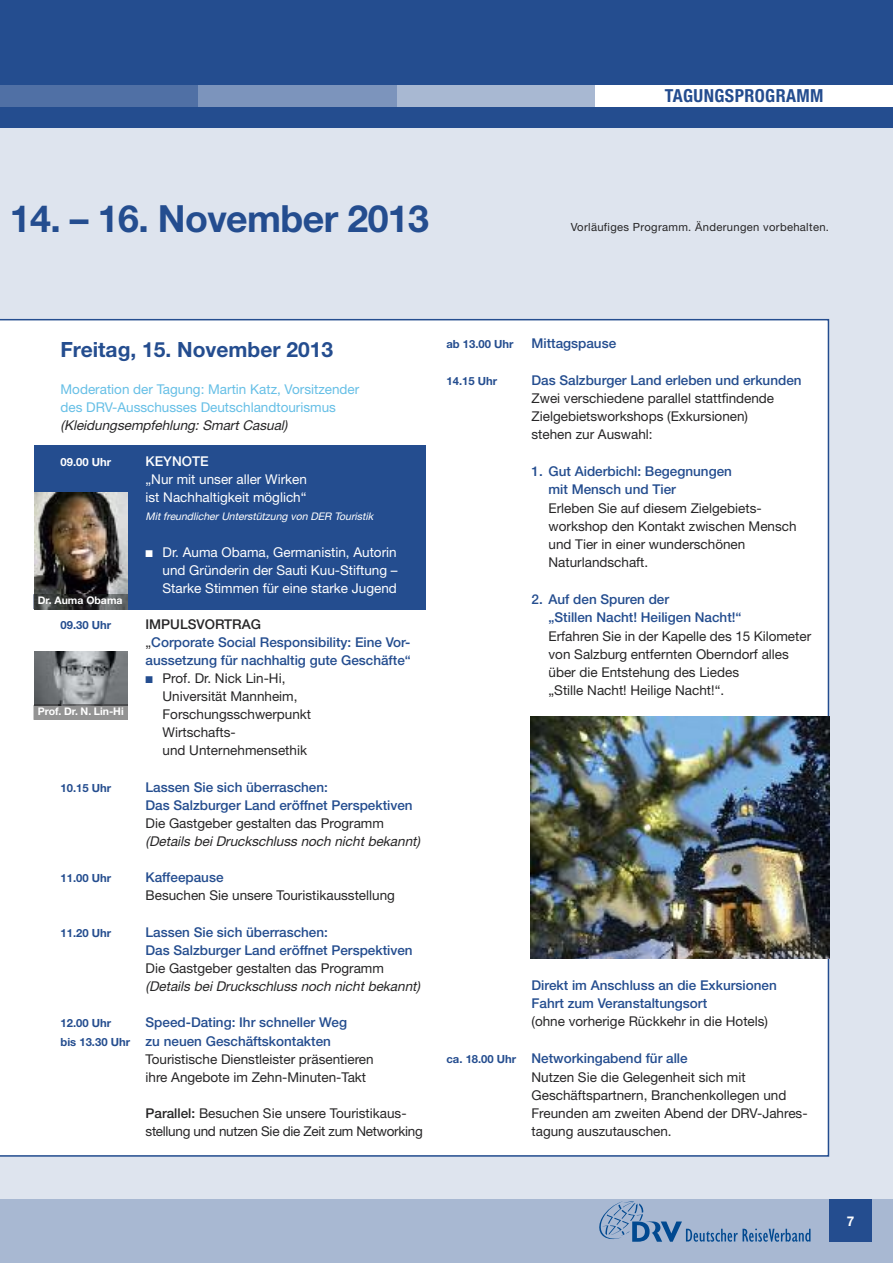
<style>
.page{position:relative;width:893px;height:1263px;background:#dee4ee}
.page>*{position:absolute;margin:0;border:0;box-sizing:border-box;transform-origin:0 0}
.t1{font:700 37.5px "Helvetica Neue";letter-spacing:-.015em;color:#244d8f}
.t2{font:700 21px "Helvetica Neue";color:#244d8f}
.t3{font:700 condensed 18px "Helvetica Neue";letter-spacing:.025em;color:#244d8f}
.t4{font:13.5px/18px "Helvetica Neue";color:#272627}
.t5{font:500 13.5px/18px "Helvetica Neue";color:#244d8f}
.t6{font:13.5px/18px "Helvetica Neue";color:#fff}
.t7{font:italic 13.5px "Helvetica Neue";color:#272627}
.t8{font:13.5px/18px "Helvetica Neue";color:#66bfe6}
.t9{font:13.5px/18px "Helvetica Neue";letter-spacing:-.02em;color:#272627}
.t10{font:500 13.5px "Helvetica Neue";color:#fff}
.t11{font:700 13.5px "Helvetica Neue";color:#fff}
.t12{font:700 11.25px "Helvetica Neue";color:#244d8f}
.t13{font:11.25px "Helvetica Neue";letter-spacing:.03em;color:#272627}
.t14{font:700 11.25px "Helvetica Neue";color:#fff}
.t15{font:italic 10.5px "Helvetica Neue";color:#fff}
.t16{font:700 10.5px "Helvetica Neue";color:#fff}
.s1{color:#272627}
.s2{font-weight:400;color:#272627}
.s3{color:#244d8f}
.s4{font-weight:700;font-size:11.25px}
.s5{font-weight:500}
.s6{font-weight:700;font-size:11.25px;color:#244d8f}
.s7{font-weight:500;color:#244d8f}
</style>
<div class="page">
<div style="left:0;top:0;width:893px;height:128px;background:#244d8f"></div>
<div style="left:0;top:1199px;width:893px;height:64px;background:#a8b8d2"></div>
<div style="left:0;top:85px;width:198px;height:21px;background:#5070a5"></div>
<div style="left:198px;top:85px;width:199px;height:21px;background:#7c94bc"></div>
<div style="left:397px;top:85px;width:198px;height:21px;background:#a8b8d2"></div>
<svg style="left:599px;top:1201px;width:211px;height:41px"></svg>
<div style="left:829px;top:1199px;width:43px;height:43px;background:#244d8f"></div>
<div style="left:595px;top:85px;width:298px;height:21px;background:#fff"></div>
<div style="left:0;top:319px;width:829px;height:838px;background:#fff"></div>
<div style="left:34px;top:445px;width:391px;height:164px;background:#244d8f"></div>
<img style="left:34px;top:652px;width:94px;height:53px">
<div style="left:34px;top:705px;width:94px;height:15px;background:#939393"></div>
<img style="left:34px;top:705px;width:94px;height:1px">
<img style="left:34px;top:492px;width:94px;height:102px">
<img style="left:34px;top:594px;width:94px;height:15px">
<img style="left:531px;top:716px;width:298px;height:243px">
<h1 class="t1" style="left:10px;top:189px;width:421px">14. – 16. November 2013</h1>
<h3 class="t3" style="left:665px;top:89px;width:160px">TAGUNGSPROGRAMM</h3>
<p class="t13" style="left:571px;top:219px;width:260px">Vorläufiges Programm. Änderungen vorbehalten.</p>
<h2 class="t2" style="left:61px;top:333px;width:274px">Freitag, 15. November 2013</h2>
<p class="t8" style="left:61px;top:381px;width:300px">Moderation der Tagung: Martin Katz, Vorsitzender des DRV-Ausschusses Deutschlandtourismus</p>
<p class="t7" style="left:61px;top:420px;width:228px">(Kleidungsempfehlung: Smart Casual)</p>
<p class="t14" style="left:61px;top:453px;width:52px">09.00 Uhr</p>
<p class="t10" style="left:146px;top:457px;width:64px">KEYNOTE</p>
<p class="t6" style="left:146px;top:472px;width:163px">„Nur mit unser aller Wirken ist Nachhaltigkeit möglich“</p>
<p class="t15" style="left:146px;top:513px;width:229px">Mit freundlicher Unterstützung von DER Touristik</p>
<p class="t6" style="left:163px;top:544px;width:237px;text-align:justify;text-indent:-17px">■ Dr. Auma Obama, Germanistin, Autorin und Gründerin der Sauti Kuu-Stiftung – Starke Stimmen für eine starke Jugend</p>
<p class="t12" style="left:61px;top:616px;width:52px">09.30 Uhr</p>
<p class="t5" style="left:146px;top:616px;width:267px"><span class="s1">IMPULSVORTRAG<br></span><span class="s2">„</span>Corporate Social Responsibility: Eine Vor&shy;aussetzung für nachhaltig gute Geschäfte“</p>
<p class="t4" style="left:163px;top:671px;width:150px;text-indent:-17px"><span class="s3">■</span> Prof. Dr. Nick Lin-Hi,<br>Universität Mannheim,<br>Forschungsschwerpunkt<br>Wirtschafts-<br>und Unternehmensethik</p>
<p class="t12" style="left:61px;top:779px;width:52px">10.15 Uhr</p>
<p class="t5" style="left:146px;top:779px;width:269px">Lassen Sie sich überraschen:<br>Das Salzburger Land eröffnet Perspektiven</p>
<p class="t4" style="left:146px;top:815px;width:240px">Die Gastgeber gestalten das Programm</p>
<p class="t7" style="left:146px;top:836px;width:276px">(Details bei Druckschluss noch nicht bekannt)</p>
<p class="t12" style="left:61px;top:870px;width:52px">11.00 Uhr</p>
<p class="t5" style="left:146px;top:870px;width:79px">Kaffeepause</p>
<p class="t4" style="left:146px;top:888px;width:251px">Besuchen Sie unsere Touristikausstellung</p>
<p class="t12" style="left:61px;top:924px;width:52px">11.20 Uhr</p>
<p class="t5" style="left:146px;top:924px;width:269px">Lassen Sie sich überraschen:<br>Das Salzburger Land eröffnet Perspektiven</p>
<p class="t4" style="left:146px;top:960px;width:240px">Die Gastgeber gestalten das Programm</p>
<p class="t7" style="left:146px;top:981px;width:276px">(Details bei Druckschluss noch nicht bekannt)</p>
<p class="t12" style="left:61px;top:1015px;width:52px">12.00 Uhr</p>
<p class="t5" style="left:146px;top:1015px;width:203px">Speed-Dating: Ihr schneller Weg</p>
<p class="t5" style="left:61px;top:1033px;width:272px"><span class="s4">bis 13.30 Uhr</span> zu neuen Geschäftskontakten</p>
<p class="t4" style="left:146px;top:1051px;width:230px">Touristische Dienstleister präsentieren</p>
<p class="t4" style="left:146px;top:1069px;width:222px">ihre Angebote im Zehn-Minuten-Takt</p>
<p class="t9" style="left:146px;top:1105px;width:279px"><span class="s5">Parallel:</span> Besuchen Sie unsere Touristikaus&shy;stellung und nutzen Sie die Zeit zum Networking</p>
<p class="t16" style="left:38px;top:592px;width:86px">Dr. Auma Obama</p>
<p class="t16" style="left:38px;top:703px;width:88px">Prof. Dr. N. Lin-Hi</p>
<p class="t12" style="left:446px;top:335px;width:69px">ab 13.00 Uhr</p>
<p class="t5" style="left:531px;top:335px;width:86px">Mittagspause</p>
<p class="t12" style="left:446px;top:372px;width:52px">14.15 Uhr</p>
<p class="t5" style="left:531px;top:373px;width:272px">Das Salzburger Land erleben und erkunden</p>
<p class="t4" style="left:531px;top:391px;width:244px">Zwei verschiedene parallel stattfindende<br>Zielgebietsworkshops (Exkursionen) stehen zur Auswahl:</p>
<p class="t5" style="left:549px;top:464px;width:185px;text-indent:-17px">1. Gut Aiderbichl: Begegnungen mit Mensch und Tier</p>
<p class="t4" style="left:549px;top:500px;width:250px">Erleben Sie auf diesem Zielgebiets&shy;workshop den Kontakt zwischen Mensch und Tier in einer wunderschönen<br>Naturlandschaft.</p>
<p class="t5" style="left:549px;top:592px;width:194px;text-indent:-17px">2. Auf den Spuren der<br>„Stillen Nacht! Heiligen Nacht!“</p>
<p class="t4" style="left:549px;top:628px;width:264px">Erfahren Sie in der Kapelle des 15 Kilometer von Salzburg entfernten Oberndorf alles über die Entstehung des Liedes<br>„Stille Nacht! Heilige Nacht!“.</p>
<p class="t5" style="left:531px;top:978px;width:247px">Direkt im Anschluss an die Exkursionen<br>Fahrt zum Veranstaltungsort</p>
<p class="t4" style="left:531px;top:1014px;width:238px">(ohne vorherige Rückkehr in die Hotels)</p>
<p class="t4" style="left:531px;top:1051px;width:278px;text-indent:-85px"><span class="s6">ca. 18.00 Uhr</span> <span class="s7">Networkingabend für alle<br></span>Nutzen Sie die Gelegenheit sich mit Geschäftspartnern, Branchenkollegen und Freunden am zweiten Abend der DRV-Jahres&shy;tagung auszutauschen.</p>
<p class="t11" style="left:847px;top:1210px;width:9px">7</p>
</div>
